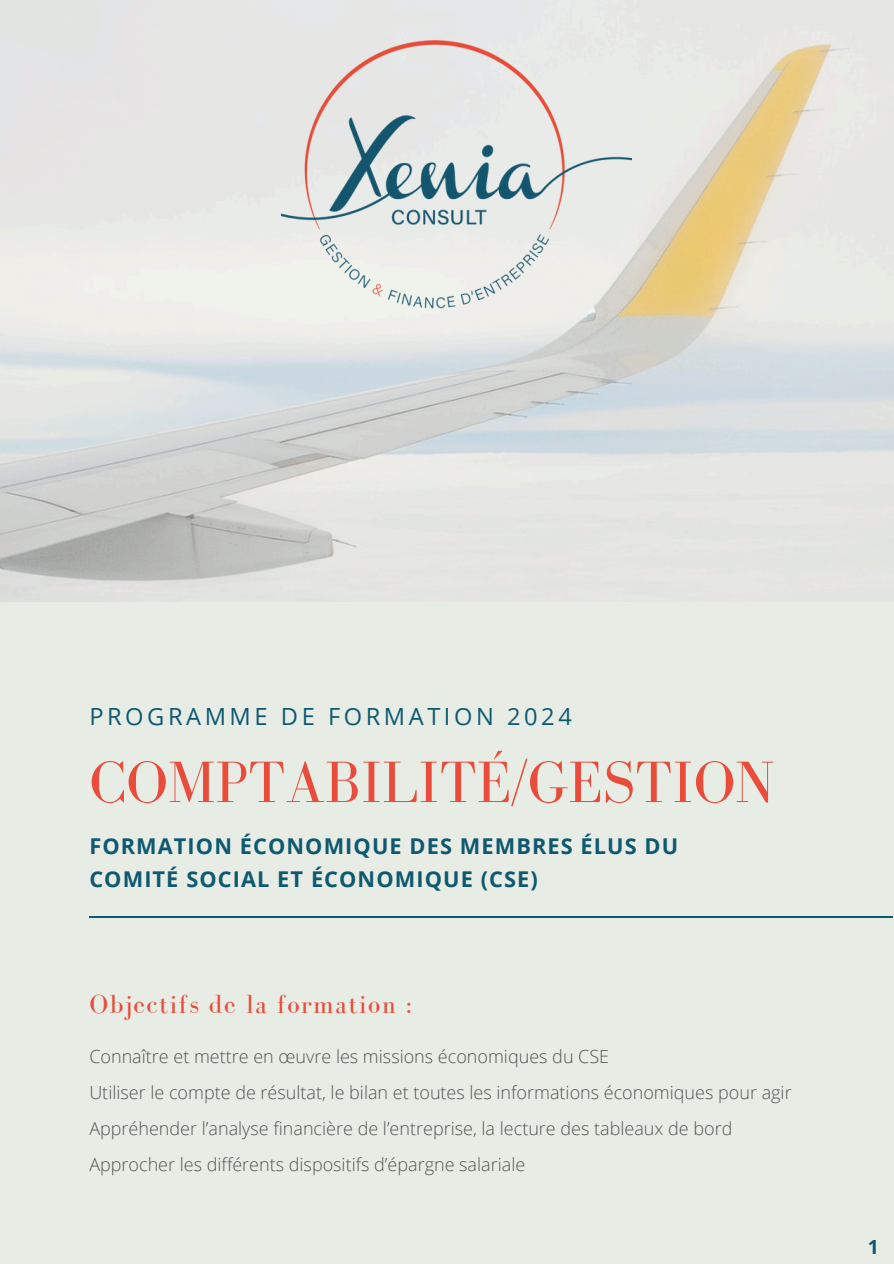
<style>
.page{position:relative;width:894px;height:1264px;background:#fff}
.page>*{position:absolute;margin:0;border:0;box-sizing:border-box;transform-origin:0 0}
.t1{font:60px "Bodoni FLF";color:#e94c3a}
.t2{font:27px "Bodoni FLF";letter-spacing:.05em;color:#e94c3a}
.t3{font:23.7px "Open Sans";letter-spacing:.15em;color:#0e5970}
.t4{font:700 21.75px/32.7px "Open Sans";letter-spacing:.05em;color:#0e5970}
.t5{font:700 19.5px "Open Sans";color:#0e5970}
.t6{font:300 18px/36px "Open Sans";color:#545454}
</style>
<div class="page">
<div style="left:0;top:0;width:893px;height:1263px;background:#e7ece5"></div>
<img style="left:0;top:25px;width:893px;height:576px">
<hr style="left:89px;top:916px;width:804px;height:1px;background:#0e5970">
<img style="left:282px;top:41px;width:349px;height:270px">
<h4 class="t3" style="left:89px;top:699px;width:484px">PROGRAMME DE FORMATION 2024</h4>
<p class="t1" style="left:89px;top:749px;width:686px">COMPTABILITÉ/GESTION</p>
<h1 class="t4" style="left:89px;top:829px;width:590px">FORMATION ÉCONOMIQUE DES MEMBRES ÉLUS DU<br>COMITÉ SOCIAL ET ÉCONOMIQUE (CSE)</h1>
<h3 class="t2" style="left:89px;top:989px;width:324px">Objectifs de la formation :</h3>
<h2 class="t6" style="left:89px;top:1038px;width:521px">Connaître et mettre en œuvre les missions économiques du CSE</h2>
<p class="t6" style="left:89px;top:1074px;width:703px">Utiliser le compte de résultat, le bilan et toutes les informations économiques pour agir<br>Appréhender l’analyse financière de l’entreprise, la lecture des tableaux de bord<br>Approcher les différents dispositifs d’épargne salariale</p>
<p class="t5" style="left:867px;top:1232px;width:13px">1</p>
</div>
